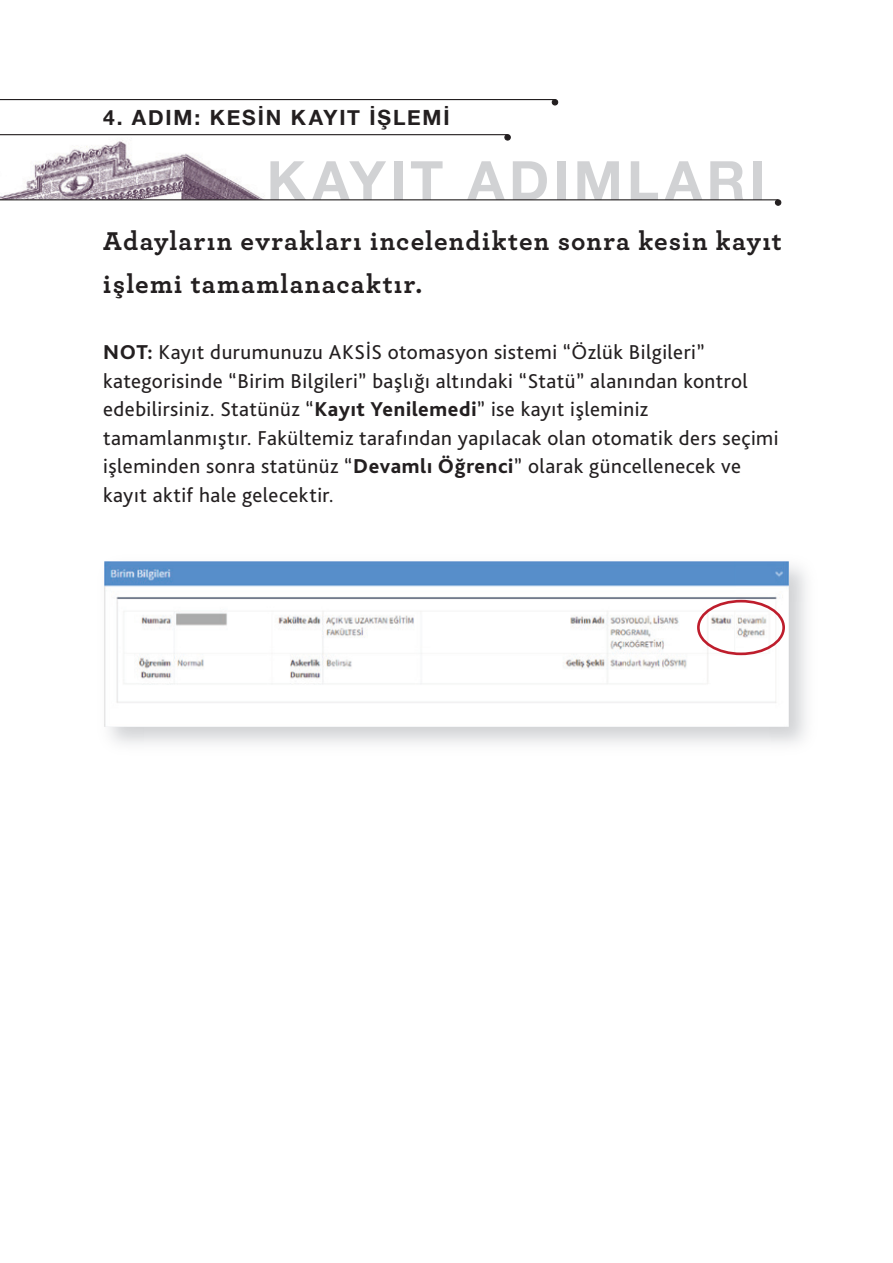
<style>
.page{position:relative;width:893px;height:1263px;background:#fff}
.page>*{position:absolute;margin:0;border:0;box-sizing:border-box;transform-origin:0 0}
.t1{font:700 54px "Helvetica Neue";letter-spacing:.08em;color:#d1d2d4}
.t2{font:700 27px/43.5px "Archer Pro";letter-spacing:.05em;color:#231f20}
.t3{font:21px/28.5px "Bliss Pro";letter-spacing:.025em;color:#231f20}
.t4{font:700 21px "Helvetica Neue";letter-spacing:.09em;color:#231f20}
.s1{font-weight:800}
</style>
<div class="page">
<img style="left:104px;top:561px;width:685px;height:165px">
<div style="left:697px;top:600px;width:88px;height:55px;border:3px solid #be1d2c;border-radius:50%"></div>
<img style="left:0;top:140px;width:265px;height:59px">
<img style="left:270px;top:161px;width:2px;height:38px">
<hr style="left:0;top:199px;width:778px;height:1px;background:#231f20">
<div style="left:775px;top:199px;width:6px;height:7px;border:1px solid #231f20;border-radius:50%"></div>
<hr style="left:0;top:134px;width:508px;height:1px;background:#231f20">
<div style="left:504px;top:134px;width:7px;height:7px;border:1px solid #231f20;border-radius:50%"></div>
<hr style="left:0;top:99px;width:555px;height:1px;background:#231f20">
<div style="left:552px;top:99px;width:6px;height:7px;border:1px solid #231f20;border-radius:50%"></div>
<p class="t4" style="left:103px;top:101px;width:348px">4. ADIM: KESİN KAYIT İŞLEMİ</p>
<h1 class="t1" style="left:267px;top:138px;width:501px">KAYIT ADIMLARI</h1>
<p class="t2" style="left:103px;top:217px;width:680px">Adayların evrakları incelendikten sonra kesin kayıt işlemi tamamlanacaktır.</p>
<p class="t3" style="left:103px;top:337px;width:677px"><span class="s1">NOT:</span> Kayıt durumunuzu AKSİS otomasyon sistemi “Özlük Bilgileri” kategorisinde “Birim Bilgileri” başlığı altındaki “Statü” alanından kontrol edebilirsiniz. Statünüz “<span class="s1">Kayıt Yenilemedi</span>” ise kayıt işleminiz tamamlanmıştır. Fakültemiz tarafından yapılacak olan otomatik ders seçimi işleminden sonra statünüz “<span class="s1">Devamlı Öğrenci</span>” olarak güncellenecek ve kayıt aktif hale gelecektir.</p>
</div>
